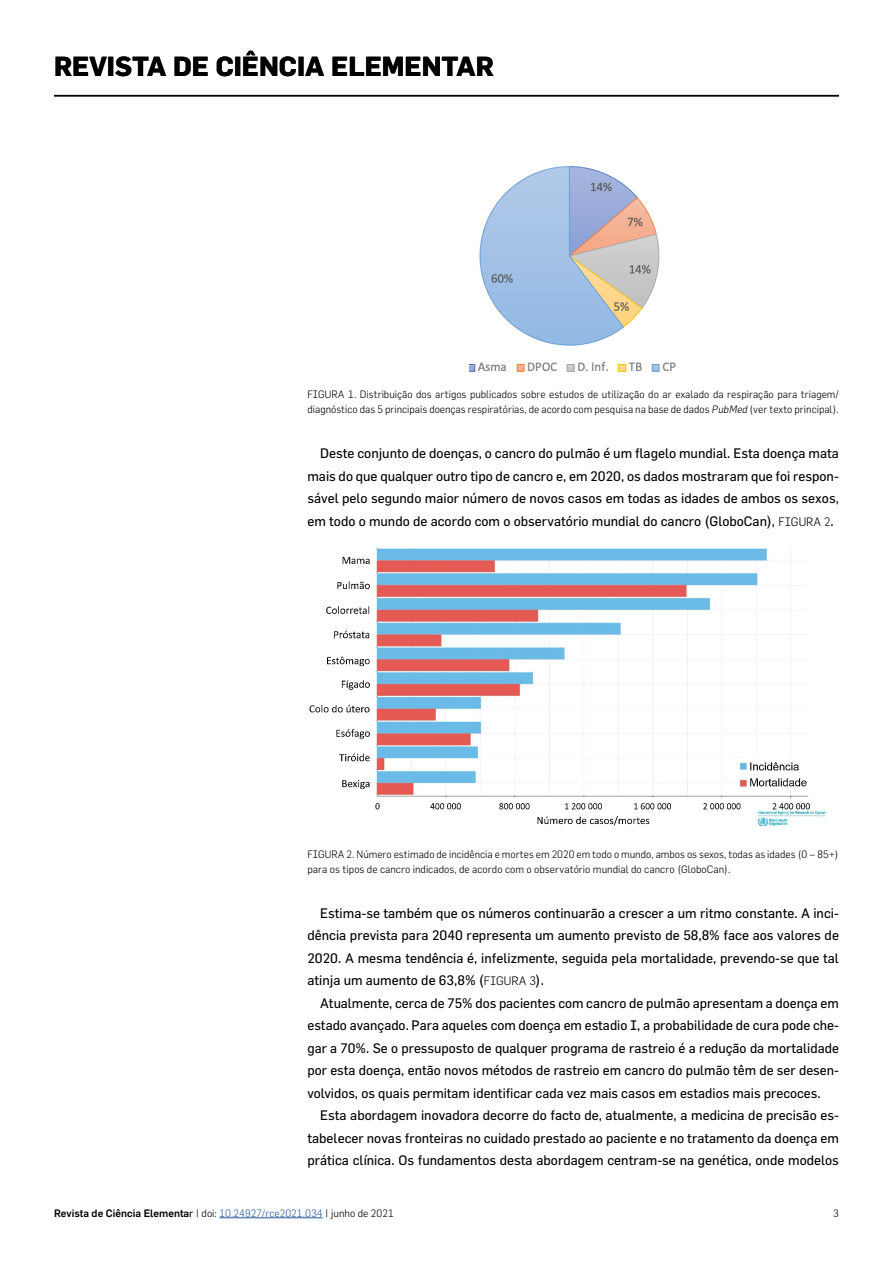
<style>
.page{position:relative;width:893px;height:1263px;background:#fff}
.page>*{position:absolute;margin:0;border:0;box-sizing:border-box;transform-origin:0 0}
.t1{font:700 27px "Flama";color:#000}
.t2{font:13.5px/22.5px "Flama";color:#000;text-align:justify}
.t3{font:300 10.5px/15px "Flama";color:#000}
.t4{font:500 10.5px "Flama";color:#000}
.s1{font-style:italic}
.s2{font-weight:300;font-size:12px}
.s3{font-weight:400}
.s4{font-weight:300}
.s5{font-weight:300;color:#275b9b}
</style>
<div class="page">
<hr style="left:54px;top:95px;width:785px;height:1px;background:#000">
<img style="left:469px;top:166px;width:207px;height:206px">
<img style="left:309px;top:548px;width:517px;height:279px">
<hr style="left:219px;top:1217px;width:104px;height:1px;background:#275b9b">
<h1 class="t1" style="left:54px;top:50px;width:441px">REVISTA DE CIÊNCIA ELEMENTAR</h1>
<p class="t3" style="left:307px;top:387px;width:533px">FIGURA 1. Distribuição dos artigos publicados sobre estudos de utilização do ar exalado da respiração para triagem/ diagnóstico das 5 principais doenças respiratórias, de acordo com pesquisa na base de dados <span class="s1">PubMed</span> (ver texto principal).</p>
<p class="t2" style="left:307px;top:442px;width:533px;text-indent:13px">Deste conjunto de doenças, o cancro do pulmão é um flagelo mundial. Esta doença mata mais do que qualquer outro tipo de cancro e, em 2020, os dados mostraram que foi respon&shy;sável pelo segundo maior número de novos casos em todas as idades de ambos os sexos, em todo o mundo de acordo com o observatório mundial do cancro (GloboCan), <span class="s2">FIGURA 2</span>.</p>
<p class="t3" style="left:307px;top:846px;width:533px">FIGURA 2. Número estimado de incidência e mortes em 2020 em todo o mundo, ambos os sexos, todas as idades (0 – 85+) para os tipos de cancro indicados, de acordo com o observatório mundial do cancro (GloboCan).</p>
<p class="t2" style="left:307px;top:901px;width:533px;text-indent:13px">Estima-se também que os números continuarão a crescer a um ritmo constante. A inci&shy;dência prevista para 2040 representa um aumento previsto de 58,8% face aos valores de 2020. A mesma tendência é, infelizmente, seguida pela mortalidade, prevendo-se que tal atinja um aumento de 63,8% (<span class="s2">FIGURA 3</span>).</p>
<p class="t2" style="left:307px;top:991px;width:533px;text-indent:13px">Atualmente, cerca de 75% dos pacientes com cancro de pulmão apresentam a doença em estado avançado. Para aqueles com doença em estadio I, a probabilidade de cura pode che&shy;gar a 70%. Se o pressuposto de qualquer programa de rastreio é a redução da mortalidade por esta doença, então novos métodos de rastreio em cancro do pulmão têm de ser desen&shy;volvidos, os quais permitam identificar cada vez mais casos em estadios mais precoces.</p>
<p class="t2" style="left:307px;top:1104px;width:533px;text-indent:13px">Esta abordagem inovadora decorre do facto de, atualmente, a medicina de precisão es&shy;tabelecer novas fronteiras no cuidado prestado ao paciente e no tratamento da doença em prática clínica. Os fundamentos desta abordagem centram-se na genética, onde modelos</p>
<p class="t4" style="left:54px;top:1206px;width:341px">Revista de Ciência Elementa<span class="s3">r</span> <span class="s4">| doi:</span> <span class="s5">10.24927/rce2021.034</span> <span class="s4">| junho de 2021</span></p>
<p class="t3" style="left:833px;top:1205px;width:7px">3</p>
</div>
